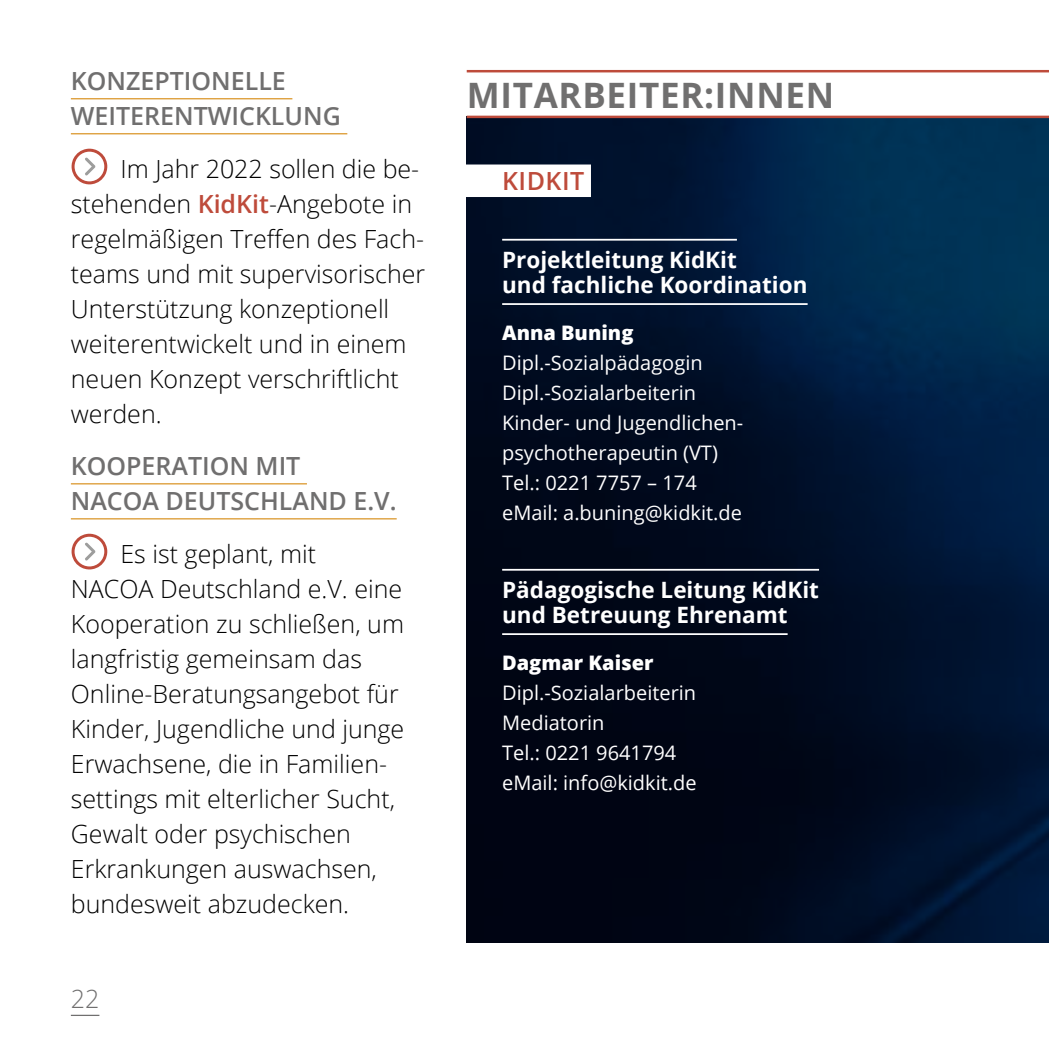
<style>
.page{position:relative;width:1049px;height:1049px;background:#fff}
.page>*{position:absolute;margin:0;border:0;box-sizing:border-box;transform-origin:0 0}
.t1{font:700 35px "Open Sans";letter-spacing:.02em;color:#706f6f}
.t2{font:300 25px/35px "Open Sans";color:#000}
.t3{font:600 25px/35px "Open Sans";color:#706f6f}
.t4{font:600 25px "Open Sans";letter-spacing:.02em;color:#be4b3b}
.t5{font:300 25px "Open Sans";color:#706f6f}
.t6{font:700 22.5px/25px "Open Sans";color:#fff}
.t7{font:20px/30px "Open Sans";color:#fff}
.t8{font:800 20px "Open Sans";color:#fff}
.s1{font-weight:600;color:#be4b3b}
</style>
<div class="page">
<img style="left:467px;top:118px;width:582px;height:825px">
<div style="left:463px;top:164px;width:128px;height:33px;background:#fff"></div>
<hr style="left:502px;top:239px;width:235px;height:2px;background:#fff">
<hr style="left:502px;top:303px;width:305px;height:2px;background:#fff">
<hr style="left:502px;top:569px;width:317px;height:2px;background:#fff">
<hr style="left:502px;top:633px;width:285px;height:2px;background:#fff">
<hr style="left:71px;top:98px;width:221px;height:1px;background:#da9527">
<hr style="left:71px;top:133px;width:276px;height:1px;background:#da9527">
<hr style="left:71px;top:483px;width:236px;height:1px;background:#da9527">
<hr style="left:71px;top:518px;width:326px;height:1px;background:#da9527">
<svg style="left:72px;top:149px;width:35px;height:35px"></svg>
<svg style="left:72px;top:534px;width:35px;height:35px"></svg>
<hr style="left:467px;top:116px;width:582px;height:2px;background:#be4b3b">
<hr style="left:467px;top:70px;width:582px;height:2px;background:#be4b3b">
<svg style="left:71px;top:1015px;width:28px;height:1px"></svg>
<p class="t3" style="left:71px;top:63px;width:271px">KONZEPTIONELLE<br>WEITERENTWICKLUNG</p>
<p class="t2" style="left:71px;top:150px;width:356px;text-indent:50px">Im Jahr 2022 sollen die be&shy;stehenden <span class="s1">KidKit</span>-Angebote in regelmäßigen Treffen des Fach&shy;teams und mit supervisorischer<br>Unterstützung konzeptionell weiterentwickelt und in einem neuen Konzept verschriftlicht werden.</p>
<p class="t3" style="left:71px;top:448px;width:327px">KOOPERATION MIT<br>NACOA DEUTSCHLAND E.V.</p>
<p class="t2" style="left:71px;top:535px;width:335px;text-indent:50px">Es ist geplant, mit<br>NACOA Deutschland e.V. eine<br>Kooperation zu schließen, um langfristig gemeinsam das<br>Online-Beratungsangebot für<br>Kinder, Jugendliche und junge<br>Erwachsene, die in Familien&shy;settings mit elterlicher Sucht,<br>Gewalt oder psychischen<br>Erkrankungen auswachsen, bundesweit abzudecken.</p>
<p class="t5" style="left:71px;top:981px;width:30px">22</p>
<h1 class="t1" style="left:467px;top:70px;width:369px">MITARBEITER:INNEN</h1>
<p class="t4" style="left:502px;top:164px;width:84px">KIDKIT</p>
<p class="t6" style="left:502px;top:246px;width:307px">Projektleitung KidKit<br>und fachliche Koordination</p>
<p class="t8" style="left:502px;top:318px;width:133px">Anna Buning</p>
<p class="t7" style="left:502px;top:347px;width:243px">Dipl.-Sozialpädagogin<br>Dipl.-Sozialarbeiterin<br>Kinder- und Jugendlichen&shy;psychotherapeutin (VT)<br>Tel.: 0221 7757 – 174 eMail: a.buning@kidkit.de</p>
<p class="t6" style="left:502px;top:576px;width:318px">Pädagogische Leitung KidKit und Betreuung Ehrenamt</p>
<p class="t8" style="left:502px;top:648px;width:153px">Dagmar Kaiser</p>
<p class="t7" style="left:502px;top:677px;width:196px">Dipl.-Sozialarbeiterin<br>Mediatorin<br>Tel.: 0221 9641794 eMail: info@kidkit.de</p>
</div>
